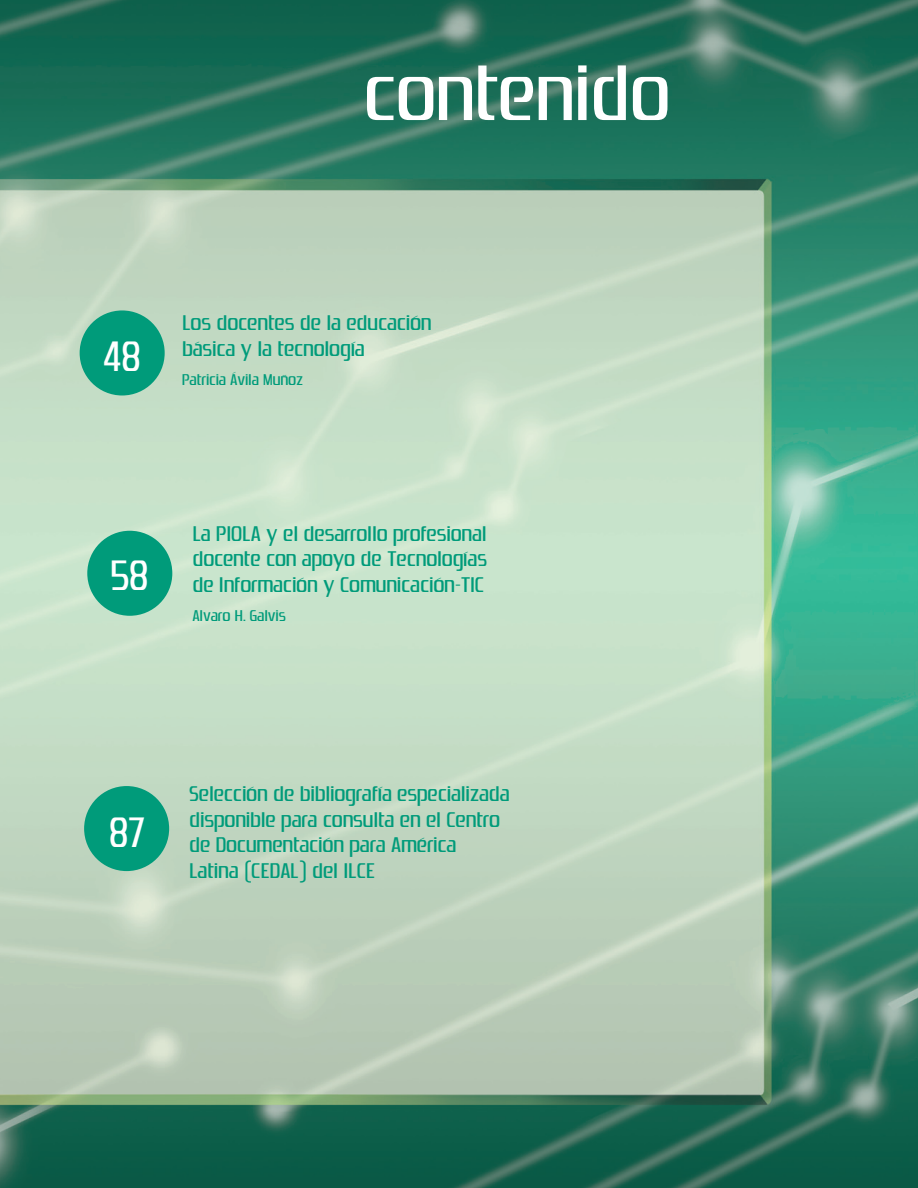
<style>
.page{position:relative;width:918px;height:1188px;background:#fff}
.page>*{position:absolute;margin:0;border:0;box-sizing:border-box;transform-origin:0 0}
.t1{font:82.5px "Zrnic";color:#fff}
.t2{font:45px "Zrnic";color:#fff;scale:.9 1}
.t3{font:22.5px/25.5px "Zrnic";color:#009b7a}
.t4{font:16.5px "Zrnic";color:#009b7a}
</style>
<div class="page">
<img style="left:0;top:0;width:918px;height:1188px">
<div style="left:80px;top:310px;width:85px;height:86px;background:#009b7a;border-radius:50%"></div>
<div style="left:87px;top:531px;width:85px;height:85px;background:#009b7a;border-radius:50%"></div>
<div style="left:84px;top:786px;width:85px;height:85px;background:#009b7a;border-radius:50%"></div>
<h1 class="t1" style="left:363px;top:54px;width:308px">contenido</h1>
<h2 class="t2" style="left:103px;top:335px;width:43px">48</h2>
<p class="t3" style="left:182px;top:311px;width:251px">Los docentes de la educación básica y la tecnología</p>
<p class="t4" style="left:182px;top:372px;width:122px">Patricia Ávila Muñoz</p>
<h2 class="t2" style="left:111px;top:554px;width:43px">58</h2>
<p class="t3" style="left:192px;top:522px;width:296px;text-align:justify">La PIOLA y el desarrollo profesional docente con apoyo de Tecnologías de Información y Comunicación-TIC</p>
<p class="t4" style="left:192px;top:608px;width:95px">Alvaro H. Galvis</p>
<h2 class="t2" style="left:109px;top:810px;width:42px">87</h2>
<p class="t3" style="left:189px;top:782px;width:322px">Selección de bibliografía especializada disponible para consulta en el Centro de Documentación para América Latina (CEDAL) del ILCE</p>
</div>
